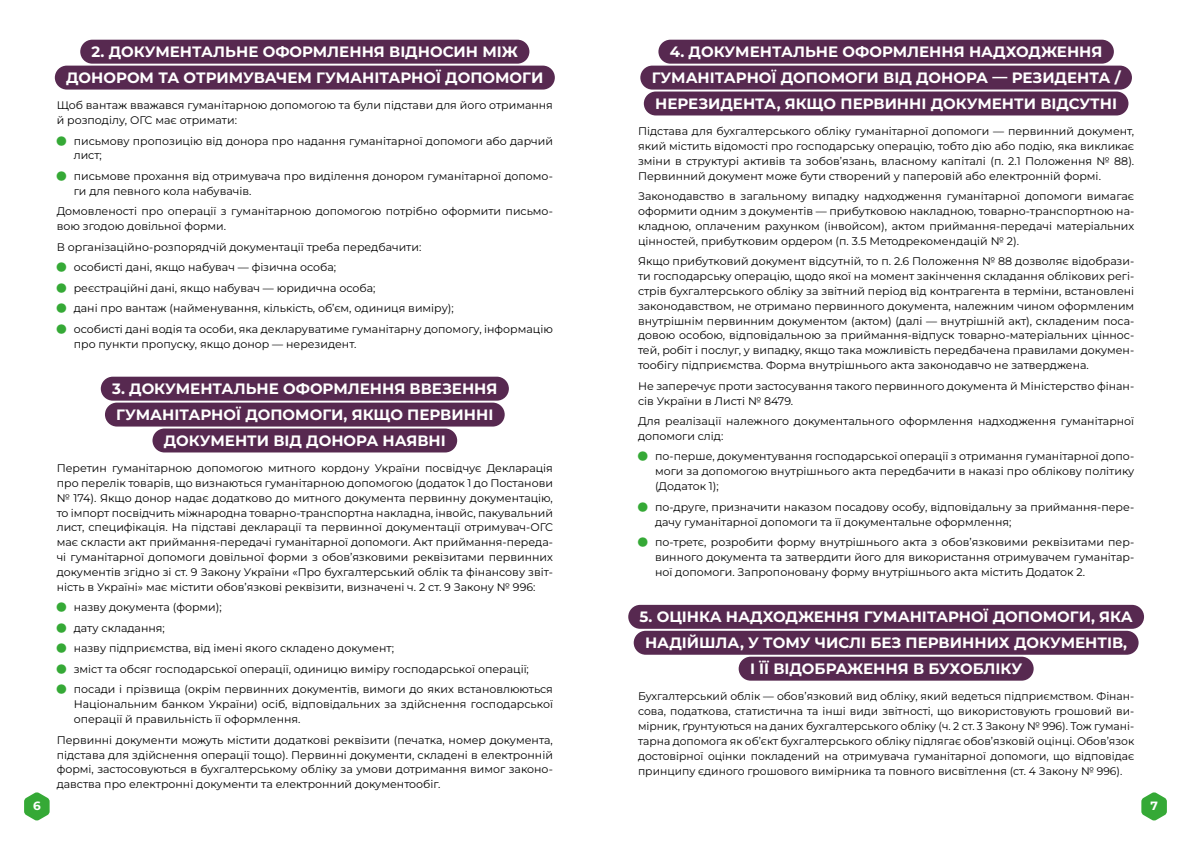
<style>
.page{position:relative;width:1191px;height:842px;background:#fff}
.page>*{position:absolute;margin:0;border:0;box-sizing:border-box;transform-origin:0 0}
.t1{font:700 15px/25.9px "Montserrat";color:#fff;text-align:center}
.t2{font:700 12px "Montserrat";color:#fff}
.t3{font:11px/14.9px "Montserrat";color:#000}
</style>
<div class="page">
<svg style="left:24px;top:792px;width:26px;height:29px"></svg>
<svg style="left:1141px;top:792px;width:25px;height:29px"></svg>
<div style="left:80px;top:40px;width:449px;height:24px;background:#572950;border-radius:12px"></div>
<div style="left:55px;top:66px;width:500px;height:24px;background:#572950;border-radius:12px"></div>
<div style="left:101px;top:377px;width:408px;height:24px;background:#572950;border-radius:12px"></div>
<div style="left:105px;top:403px;width:400px;height:24px;background:#572950;border-radius:12px"></div>
<div style="left:152px;top:428px;width:305px;height:24px;background:#572950;border-radius:12px"></div>
<div style="left:658px;top:40px;width:455px;height:24px;background:#572950;border-radius:12px"></div>
<div style="left:640px;top:66px;width:492px;height:24px;background:#572950;border-radius:12px"></div>
<div style="left:644px;top:92px;width:484px;height:23px;background:#572950;border-radius:12px"></div>
<div style="left:628px;top:605px;width:516px;height:24px;background:#572950;border-radius:12px"></div>
<div style="left:633px;top:631px;width:505px;height:24px;background:#572950;border-radius:12px"></div>
<div style="left:738px;top:657px;width:295px;height:24px;background:#572950;border-radius:12px"></div>
<h1 class="t1" style="left:66px;top:38px;width:479px">2. ДОКУМЕНТАЛЬНЕ ОФОРМЛЕННЯ ВІДНОСИН МІЖ<br>ДОНОРОМ ТА ОТРИМУВАЧЕМ ГУМАНІТАРНОЇ ДОПОМОГИ</h1>
<p class="t3" style="left:57px;top:98px;width:498px">Щоб вантаж вважався гуманітарною допомогою та були підстави для його отримання й розподілу, ОГС має отримати:</p>
<p class="t3" style="left:74px;top:133px;width:481px">письмову пропозицію від донора про надання гуманітарної допомоги або дарчий лист;</p>
<p class="t3" style="left:74px;top:168px;width:481px">письмове прохання від отримувача про виділення донором гуманітарної допомо&shy;ги для певного кола набувачів.</p>
<p class="t3" style="left:57px;top:204px;width:498px">Домовленості про операції з гуманітарною допомогою потрібно оформити письмо&shy;вою згодою довільної форми.</p>
<p class="t3" style="left:74px;top:236px;width:481px;line-height:20.5px;text-indent:-17px">В організаційно-розпорядчій документації треба передбачити:<br>особисті дані, якщо набувач — фізична особа;<br>реєстраційні дані, якщо набувач — юридична особа;<br>дані про вантаж (найменування, кількість, об’єм, одиниця виміру);<br>особисті дані водія та особи, яка декларуватиме гуманітарну допомогу, інформацію</p>
<p class="t3" style="left:74px;top:336px;width:284px">про пункти пропуску, якщо донор — нерезидент.</p>
<h1 class="t1" style="left:112px;top:375px;width:387px">3. ДОКУМЕНТАЛЬНЕ ОФОРМЛЕННЯ ВВЕЗЕННЯ<br>ГУМАНІТАРНОЇ ДОПОМОГИ, ЯКЩО ПЕРВИННІ<br>ДОКУМЕНТИ ВІД ДОНОРА НАЯВНІ</h1>
<p class="t3" style="left:57px;top:460px;width:498px;text-align:justify">Перетин гуманітарною допомогою митного кордону України посвідчує Декларація про перелік товарів, що визнаються гуманітарною допомогою (додаток 1 до Постанови № 174). Якщо донор надає додатково до митного документа первинну документацію, то імпорт посвідчить міжнародна товарно-транспортна накладна, інвойс, пакувальний лист, специфікація. На підставі декларації та первинної документації отримувач-ОГС має скласти акт приймання-передачі гуманітарної допомоги. Акт приймання-переда&shy;чі гуманітарної допомоги довільної форми з обов’язковими реквізитами первинних документів згідно зі ст. 9 Закону України «Про бухгалтерський облік та фінансову звіт&shy;ність в Україні» має містити обов’язкові реквізити, визначені ч. 2 ст. 9 Закону № 996:</p>
<p class="t3" style="left:74px;top:597px;width:481px;line-height:20.5px">назву документа (форми);<br>дату складання;<br>назву підприємства, від імені якого складено документ;<br>зміст та обсяг господарської операції, одиницю виміру господарської операції; посади і прізвища (окрім первинних документів, вимоги до яких встановлюються</p>
<p class="t3" style="left:74px;top:697px;width:481px">Національним банком України) осіб, відповідальних за здійснення господарської операції й правильність її оформлення.</p>
<p class="t3" style="left:57px;top:732px;width:498px;text-align:justify">Первинні документи можуть містити додаткові реквізити (печатка, номер документа, підстава для здійснення операції тощо). Первинні документи, складені в електронній формі, застосовуються в бухгалтерському обліку за умови дотримання вимог законо&shy;давства про електронні документи та електронний документообіг.</p>
<h1 class="t1" style="left:651px;top:38px;width:470px">4. ДОКУМЕНТАЛЬНЕ ОФОРМЛЕННЯ НАДХОДЖЕННЯ<br>ГУМАНІТАРНОЇ ДОПОМОГИ ВІД ДОНОРА — РЕЗИДЕНТА /<br>НЕРЕЗИДЕНТА, ЯКЩО ПЕРВИННІ ДОКУМЕНТИ ВІДСУТНІ</h1>
<p class="t3" style="left:638px;top:123px;width:498px;text-align:justify">Підстава для бухгалтерського обліку гуманітарної допомоги — первинний документ, який містить відомості про господарську операцію, тобто дію або подію, яка викликає зміни в структурі активів та зобов’язань, власному капіталі (п. 2.1 Положення № 88).<br>Первинний документ може бути створений у паперовій або електронній формі.</p>
<p class="t3" style="left:638px;top:189px;width:498px;text-align:justify">Законодавство в загальному випадку надходження гуманітарної допомоги вимагає оформити одним з документів — прибутковою накладною, товарно-транспортною на&shy;кладною, оплаченим рахунком (інвойсом), актом приймання-передачі матеріальних цінностей, прибутковим ордером (п. 3.5 Методрекомендацій № 2).</p>
<p class="t3" style="left:638px;top:254px;width:498px;text-align:justify">Якщо прибутковий документ відсутній, то п. 2.6 Положення № 88 дозволяє відобрази&shy;ти господарську операцію, щодо якої на момент закінчення складання облікових регі&shy;стрів бухгалтерського обліку за звітний період від контрагента в терміни, встановлені законодавством, не отримано первинного документа, належним чином оформленим внутрішнім первинним документом (актом) (далі — внутрішній акт), складеним поса&shy;довою особою, відповідальною за приймання-відпуск товарно-матеріальних ціннос&shy;тей, робіт і послуг, у випадку, якщо така можливість передбачена правилами докумен&shy;тообігу підприємства. Форма внутрішнього акта законодавчо не затверджена.</p>
<p class="t3" style="left:638px;top:378px;width:498px">Не заперечує проти застосування такого первинного документа й Міністерство фінан&shy;сів України в Листі № 8479.</p>
<p class="t3" style="left:638px;top:413px;width:498px">Для реалізації належного документального оформлення надходження гуманітарної допомоги слід:</p>
<p class="t3" style="left:655px;top:449px;width:481px;text-align:justify">по-перше, документування господарської операції з отримання гуманітарної допо&shy;моги за допомогою внутрішнього акта передбачити в наказі про облікову політику (Додаток 1);</p>
<p class="t3" style="left:655px;top:499px;width:481px">по-друге, призначити наказом посадову особу, відповідальну за приймання-пере&shy;дачу гуманітарної допомоги та її документальне оформлення;</p>
<p class="t3" style="left:655px;top:534px;width:481px;text-align:justify">по-третє, розробити форму внутрішнього акта з обов’язковими реквізитами пер&shy;винного документа та затвердити його для використання отримувачем гуманітар&shy;ної допомоги. Запропоновану форму внутрішнього акта містить Додаток 2.</p>
<h1 class="t1" style="left:639px;top:603px;width:494px">5. ОЦІНКА НАДХОДЖЕННЯ ГУМАНІТАРНОЇ ДОПОМОГИ, ЯКА<br>НАДІЙШЛА, У ТОМУ ЧИСЛІ БЕЗ ПЕРВИННИХ ДОКУМЕНТІВ,<br>І ЇЇ ВІДОБРАЖЕННЯ В БУХОБЛІКУ</h1>
<p class="t3" style="left:638px;top:689px;width:498px;text-align:justify">Бухгалтерський облік — обов’язковий вид обліку, який ведеться підприємством. Фінан&shy;сова, податкова, статистична та інші види звітності, що використовують грошовий ви&shy;мірник, ґрунтуються на даних бухгалтерського обліку (ч. 2 ст. 3 Закону № 996). Тож гумані&shy;тарна допомога як об’єкт бухгалтерського обліку підлягає обов’язковій оцінці. Обов’язок достовірної оцінки покладений на отримувача гуманітарної допомоги, що відповідає принципу єдиного грошового вимірника та повного висвітлення (ст. 4 Закону № 996).</p>
<p class="t2" style="left:33px;top:798px;width:9px">6</p>
<p class="t2" style="left:1150px;top:798px;width:9px">7</p>
</div>
